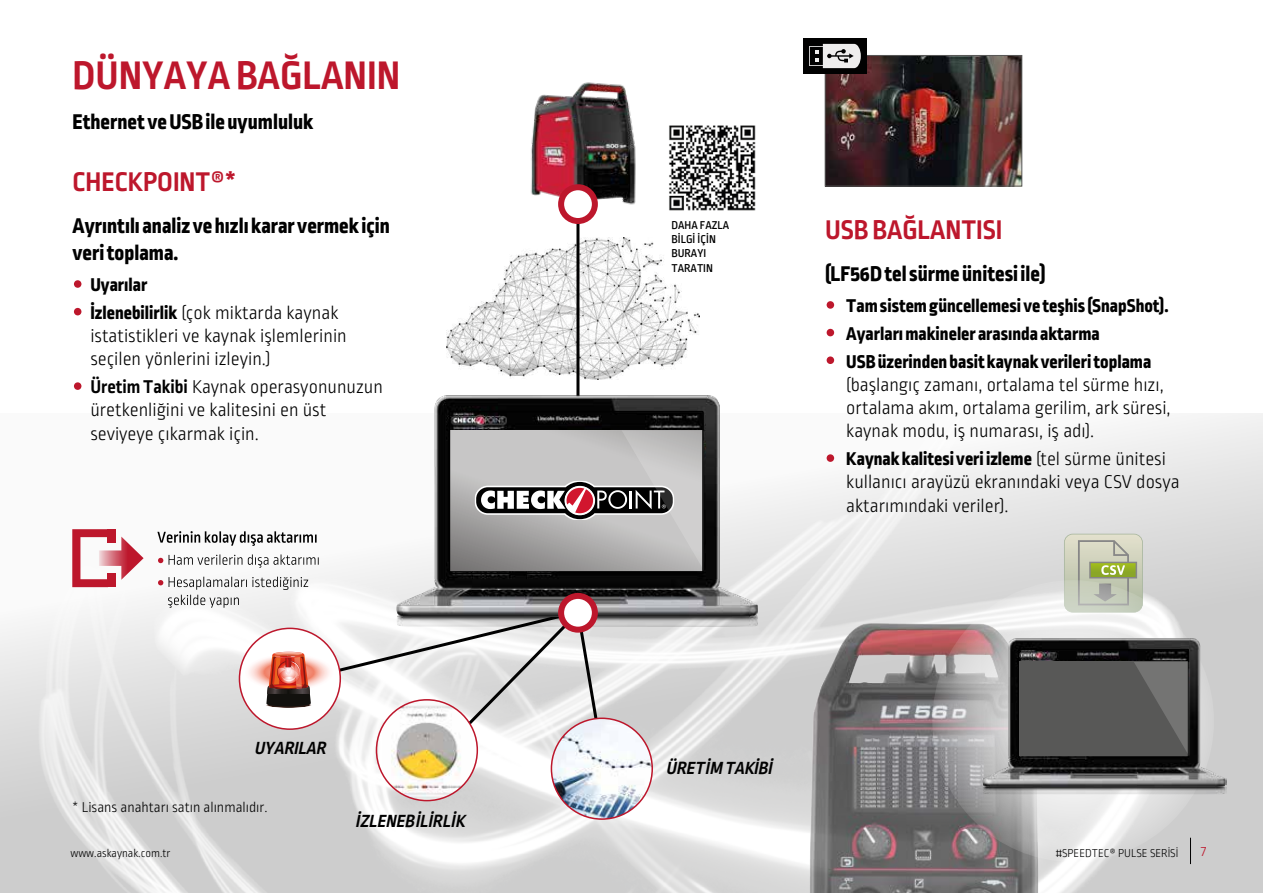
<style>
.page{position:relative;width:1263px;height:893px;background:#fff}
.page>*{position:absolute;margin:0;border:0;box-sizing:border-box;transform-origin:0 0}
.t1{font:700 42px "Ropa Sans Pro";color:#bd172c}
.t2{font:700 28.5px "Ropa Sans Pro";color:#bd172c}
.t3{font:800 22.5px/27px "Ropa Sans Pro";color:#010101}
.t4{font:300 19.5px/23.2px "Ropa Sans Pro";color:#010101}
.t5{font:800 19.5px/27.8px "Ropa Sans Pro";color:#010101}
.t6{font:italic 700 18.6px "Ropa Sans Pro";color:#010101}
.t7{font:300 15px "Ropa Sans Pro";color:#010101}
.t8{font:300 15px "Ropa Sans Pro";color:#bd172c}
.t9{font:300 12px "Ropa Sans Pro";color:#010101}
.t10{font:500 12px/14.4px "Ropa Sans Pro";color:#010101}
.s1{font-weight:300}
.s2{font-weight:700}
.s3{font-weight:800}
</style>
<div class="page">
<img style="left:0;top:413px;width:1263px;height:480px">
<svg style="left:74px;top:280px;width:7px;height:8px"></svg>
<svg style="left:74px;top:308px;width:7px;height:7px"></svg>
<svg style="left:74px;top:382px;width:7px;height:8px"></svg>
<svg style="left:827px;top:301px;width:7px;height:8px"></svg>
<svg style="left:827px;top:329px;width:7px;height:7px"></svg>
<svg style="left:827px;top:356px;width:7px;height:8px"></svg>
<svg style="left:827px;top:454px;width:7px;height:8px"></svg>
<svg style="left:158px;top:558px;width:5px;height:5px"></svg>
<svg style="left:169px;top:554px;width:150px;height:14px"></svg>
<svg style="left:157px;top:531px;width:160px;height:15px"></svg>
<svg style="left:72px;top:529px;width:72px;height:58px"></svg>
<div style="left:108px;top:529px;width:8px;height:14px;background:#bd172c"></div>
<div style="left:108px;top:573px;width:8px;height:14px;background:#bd172c"></div>
<img style="left:446px;top:238px;width:254px;height:142px">
<img style="left:669px;top:125px;width:87px;height:86px">
<hr style="left:576px;top:170px;width:3px;height:232px;background:#010101">
<img style="left:376px;top:700px;width:101px;height:101px;border-radius:50px">
<svg style="left:158px;top:577px;width:446px;height:175px"></svg>
<img style="left:551px;top:718px;width:101px;height:101px;border-radius:50px">
<div style="left:551px;top:717px;width:102px;height:103px;border:2px solid #bd172c;border-radius:50%"></div>
<img style="left:531px;top:82px;width:105px;height:146px">
<svg style="left:561px;top:187px;width:34px;height:34px"></svg>
<div style="left:558px;top:184px;width:40px;height:40px;border:6px solid #bd172c;border-radius:50%"></div>
<img style="left:394px;top:616px;width:365px;height:11px">
<img style="left:394px;top:389px;width:365px;height:227px">
<svg style="left:452px;top:430px;width:249px;height:141px;background:#a6a5a4"></svg>
<svg style="left:475px;top:430px;width:226px;height:138px;background:#adaaaa"></svg>
<div style="left:449px;top:411px;width:255px;height:163px;border:2px solid #010101"></div>
<svg style="left:561px;top:596px;width:34px;height:34px"></svg>
<div style="left:558px;top:593px;width:40px;height:40px;border:6px solid #bd172c;border-radius:50%"></div>
<img style="left:827px;top:57px;width:193px;height:127px">
<div style="left:825px;top:55px;width:197px;height:131px;border:1px solid #585857"></div>
<div style="left:803px;top:38px;width:64px;height:36px;background:#010101"></div>
<svg style="left:809px;top:44px;width:52px;height:24px"></svg>
<img style="left:809px;top:623px;width:229px;height:270px">
<svg style="left:1064px;top:534px;width:79px;height:64px;background:#c1c6a5"></svg>
<svg style="left:932px;top:580px;width:282px;height:282px"></svg>
<img style="left:981px;top:786px;width:245px;height:8px">
<img style="left:981px;top:634px;width:245px;height:152px">
<div style="left:1019px;top:662px;width:169px;height:94px;background:#585857"></div>
<svg style="left:1134px;top:662px;width:53px;height:90px"></svg>
<div style="left:1018px;top:649px;width:171px;height:109px;border:1px solid #010101"></div>
<svg style="left:1190px;top:838px;width:1px;height:26px"></svg>
<h1 class="t1" style="left:72px;top:51px;width:329px">DÜNYAYA BAĞLANIN</h1>
<p class="t3" style="left:73px;top:109px;width:242px">Ethernet ve USB ile uyumluluk</p>
<h2 class="t2" style="left:72px;top:165px;width:165px">CHECKPOINT®*</h2>
<p class="t3" style="left:73px;top:214px;width:319px">Ayrıntılı analiz ve hızlı karar vermek için veri toplama.</p>
<p class="t5" style="left:90px;top:272px;width:250px">Uyarılar<br>İzlenebilirlik <span class="s1">(çok miktarda kaynak</span></p>
<p class="t4" style="left:90px;top:325px;width:258px">istatistikleri ve kaynak işlemlerinin seçilen yönlerini izleyin.)</p>
<p class="t4" style="left:90px;top:376px;width:294px"><span class="s2">Üretim Takibi</span> Kaynak operasyonunuzun üretkenliğini ve kalitesini en üst seviyeye çıkarmak için.</p>
<p class="t6" style="left:254px;top:738px;width:78px">UYARILAR</p>
<p class="t7" style="left:72px;top:799px;width:197px">* Lisans anahtarı satın alınmalıdır.</p>
<p class="t6" style="left:355px;top:810px;width:116px">İZLENEBİLİRLİK</p>
<p class="t10" style="left:671px;top:218px;width:59px">DAHA FAZLA<br>BİLGİ İÇİN<br>BURAYI<br>TARATIN</p>
<h2 class="t2" style="left:825px;top:213px;width:179px">USB BAĞLANTISI</h2>
<p class="t3" style="left:825px;top:261px;width:222px">(LF56D tel sürme ünitesi ile)</p>
<p class="t5" style="left:846px;top:293px;width:324px">Tam sistem güncellemesi ve teşhis (SnapShot).<br>Ayarları makineler arasında aktarma<br>USB üzerinden basit kaynak verileri toplama</p>
<p class="t4" style="left:846px;top:374px;width:326px">(başlangıç zamanı, ortalama tel sürme hızı, ortalama akım, ortalama gerilim, ark süresi, kaynak modu, iş numarası, iş adı).</p>
<p class="t4" style="left:846px;top:448px;width:335px"><span class="s3">Kaynak kalitesi veri izleme</span> (tel sürme ünitesi kullanıcı arayüzü ekranındaki veya CSV dosya aktarımındaki veriler).</p>
<p class="t6" style="left:666px;top:757px;width:112px">ÜRETİM TAKİBİ</p>
<p class="t9" style="left:70px;top:847px;width:102px">www.askaynak.com.tr</p>
<p class="t9" style="left:1056px;top:847px;width:124px">#SPEEDTEC® PULSE SERİSİ</p>
<p class="t8" style="left:1201px;top:843px;width:7px">7</p>
</div>
